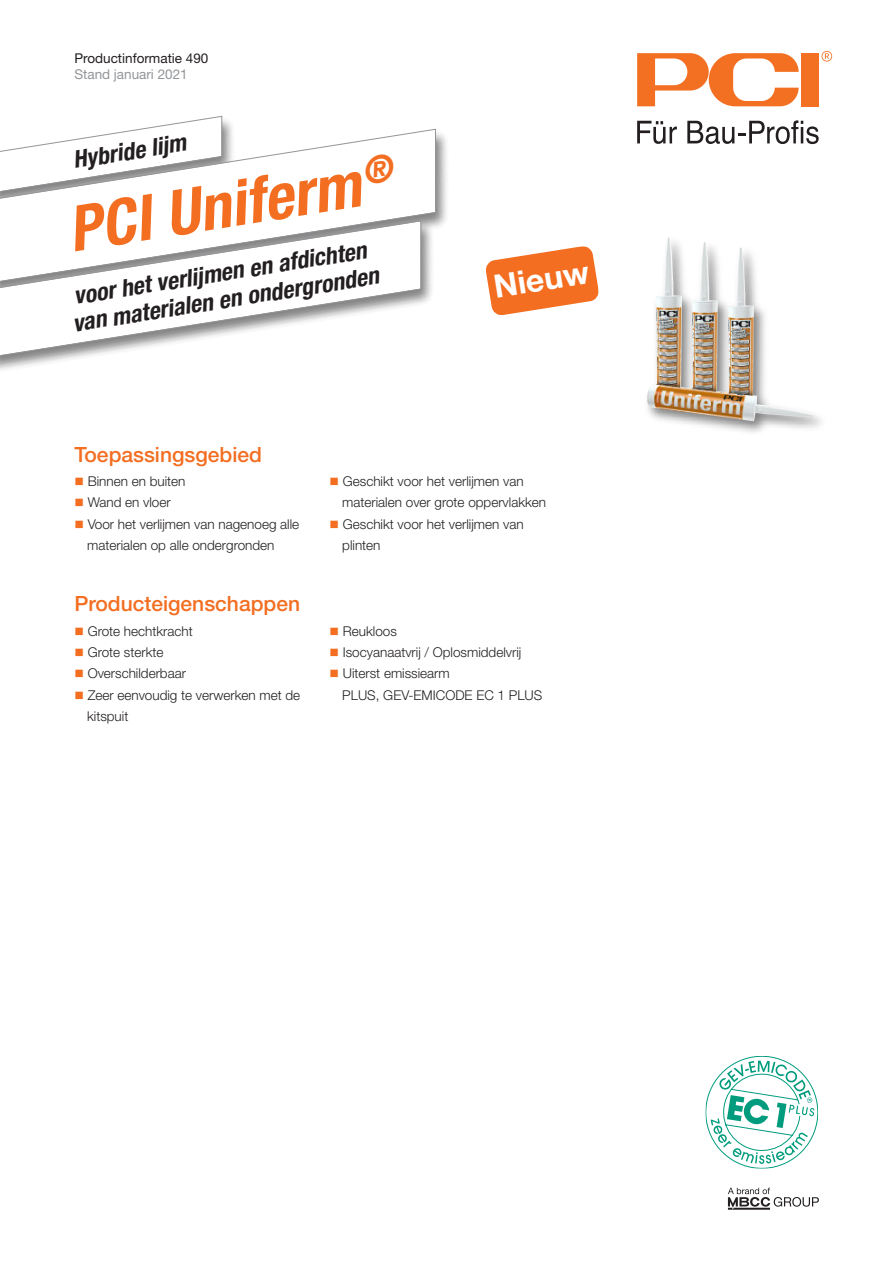
<style>
.page{position:relative;width:893px;height:1263px;background:#fff}
.page>*{position:absolute;margin:0;border:0;box-sizing:border-box;transform-origin:0 0}
.t1{font:italic 700 condensed 63px "Helvetica Neue LT Pro";color:#f36e21}
.t2{font:700 32.1px "Helvetica Neue";color:#fff}
.t3{font:italic 700 condensed 24px/27px "Helvetica Neue LT Pro";color:#231f20}
.t4{font:500 21px "Helvetica Neue LT Pro";color:#f36e21}
.t5{font:300 13.5px/21.3px "Helvetica Neue LT Pro";color:#231f20}
.t6{font:13.5px "Helvetica Neue LT Pro";color:#231f20}
.t7{font:13.5px "Helvetica Neue LT Pro";color:#939598}
.s1{color:#f36e21}
</style>
<div class="page">
<div style="left:801px;top:53px;width:18px;height:53px;background:#f36f21"></div>
<svg style="left:637px;top:53px;width:162px;height:53px"></svg>
<svg style="left:821px;top:51px;width:11px;height:11px"></svg>
<svg style="left:637px;top:121px;width:40px;height:23px"></svg>
<svg style="left:687px;top:120px;width:132px;height:24px"></svg>
<img style="left:146px;top:121px;width:301px;height:91px">
<svg style="left:1px;top:128px;width:435px;height:84px"></svg>
<img style="left:647px;top:242px;width:174px;height:190px">
<img style="left:647px;top:237px;width:56px;height:163px">
<img style="left:1px;top:212px;width:446px;height:158px">
<svg style="left:1px;top:220px;width:421px;height:138px"></svg>
<svg style="left:705px;top:1056px;width:113px;height:113px"></svg>
<svg style="left:728px;top:1187px;width:91px;height:23px"></svg>
<svg style="left:486px;top:246px;width:113px;height:69px"></svg>
<p class="t6" style="left:74px;top:53px;width:136px">Productinformatie 490</p>
<p class="t7" style="left:74px;top:69px;width:115px">Stand januari 2021</p>
<h3 class="t3" style="left:71px;top:149px;width:116px;rotate:-9deg">Hybride lijm</h3>
<h1 class="t1" style="left:65px;top:207px;width:331px;rotate:-9deg">PCI Uniferm<sup>®</sup></h1>
<h3 class="t3" style="left:67px;top:285px;width:311px;rotate:-9deg">voor het verlijmen en afdichten van materialen en ondergronden</h3>
<h3 class="t4" style="left:74px;top:446px;width:189px">Toepassingsgebied</h3>
<h2 class="t2" style="left:490px;top:262px;width:97px;rotate:-9deg">Nieuw</h2>
<p class="t5" style="left:74px;top:472px;width:113px"><span class="s1">■</span> Binnen en buiten</p>
<p class="t5" style="left:74px;top:493px;width:98px"><span class="s1">■</span> Wand en vloer</p>
<p class="t5" style="left:87px;top:514px;width:214px;text-indent:-13px"><span class="s1">■</span> Voor het verlijmen van nagenoeg alle materialen op alle ondergronden</p>
<h3 class="t4" style="left:74px;top:596px;width:227px">Producteigenschappen</h3>
<p class="t5" style="left:74px;top:622px;width:120px"><span class="s1">■</span> Grote hechtkracht</p>
<p class="t5" style="left:74px;top:643px;width:91px"><span class="s1">■</span> Grote sterkte</p>
<p class="t5" style="left:74px;top:664px;width:113px"><span class="s1">■</span> Overschilderbaar</p>
<p class="t5" style="left:87px;top:685px;width:215px;text-indent:-13px"><span class="s1">■</span> Zeer eenvoudig te verwerken met de kitspuit</p>
<p class="t5" style="left:342px;top:472px;width:205px;text-indent:-13px"><span class="s1">■</span> Geschikt voor het verlijmen van materialen over grote oppervlakken</p>
<p class="t5" style="left:342px;top:514px;width:183px;text-indent:-13px"><span class="s1">■</span> Geschikt voor het verlijmen van plinten</p>
<p class="t5" style="left:330px;top:622px;width:69px"><span class="s1">■</span> Reukloos</p>
<p class="t5" style="left:330px;top:643px;width:193px"><span class="s1">■</span> Isocyanaatvrij / Oplosmiddelvrij</p>
<p class="t5" style="left:342px;top:664px;width:202px;text-indent:-13px"><span class="s1">■</span> Uiterst emissiearm<br>PLUS, GEV-EMICODE EC 1 PLUS</p>
</div>
